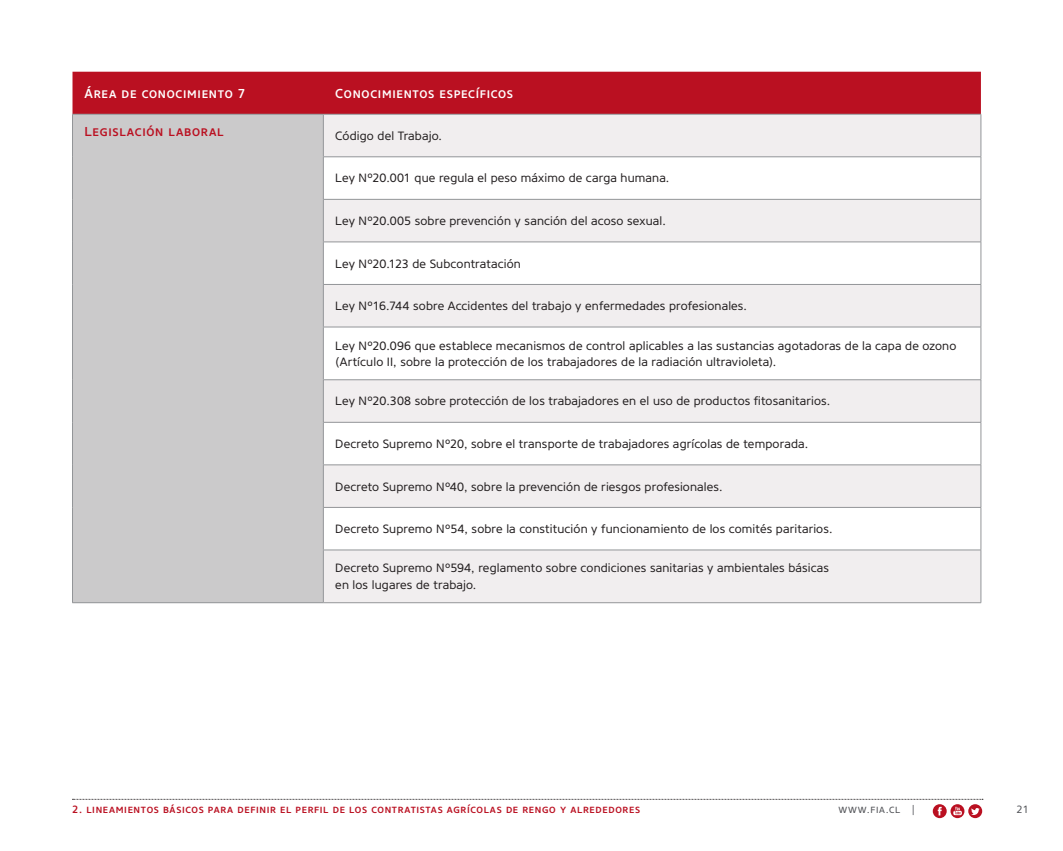
<style>
.page{position:relative;width:1063px;height:851px;background:#fff}
.page>*{position:absolute;margin:0;border:0;box-sizing:border-box;transform-origin:0 0}
.t1{font:500 12.9px "Core Sans NRSC55";letter-spacing:.055em;color:#fff}
.t2{font:500 12.9px "Core Sans NRSC55";letter-spacing:.06em;color:#ba1021}
.t3{font:12px/16.5px "Core Sans NR45";letter-spacing:.01em;color:#231f20}
.t4{font:500 10.5px "Core Sans NRSC55";letter-spacing:.065em;color:#ba1021}
.t5{font:10.5px "Core Sans NRSC45";letter-spacing:.06em;color:#54555a}
</style>
<div class="page">
<svg style="left:73px;top:798px;width:910px;height:20px"></svg>
<div style="left:73px;top:72px;width:908px;height:42px;background:#ba1021"></div>
<div style="left:73px;top:114px;width:250px;height:488px;background:#cbcacb"></div>
<svg style="left:324px;top:115px;width:657px;height:487px;fill:#f1eeef"></svg>
<hr style="left:72px;top:114px;width:251px;height:1px;background:#939598">
<hr style="left:72px;top:114px;width:1px;height:43px;background:#939598">
<hr style="left:72px;top:157px;width:1px;height:42px;background:#939598">
<hr style="left:72px;top:199px;width:1px;height:43px;background:#939598">
<hr style="left:72px;top:242px;width:1px;height:42px;background:#939598">
<hr style="left:72px;top:284px;width:1px;height:43px;background:#939598">
<hr style="left:72px;top:327px;width:1px;height:52px;background:#939598">
<hr style="left:72px;top:380px;width:1px;height:42px;background:#939598">
<hr style="left:72px;top:422px;width:1px;height:43px;background:#939598">
<hr style="left:72px;top:465px;width:1px;height:42px;background:#939598">
<hr style="left:72px;top:507px;width:1px;height:43px;background:#939598">
<hr style="left:72px;top:550px;width:1px;height:52px;background:#939598">
<hr style="left:72px;top:602px;width:251px;height:1px;background:#939598">
<hr style="left:323px;top:114px;width:658px;height:1px;background:#939598">
<hr style="left:323px;top:114px;width:1px;height:42px;background:#939598">
<hr style="left:981px;top:114px;width:1px;height:42px;background:#939598">
<hr style="left:323px;top:199px;width:1px;height:43px;background:#939598">
<hr style="left:981px;top:199px;width:1px;height:43px;background:#939598">
<hr style="left:323px;top:284px;width:1px;height:43px;background:#939598">
<hr style="left:981px;top:284px;width:1px;height:43px;background:#939598">
<hr style="left:323px;top:380px;width:1px;height:42px;background:#939598">
<hr style="left:981px;top:380px;width:1px;height:42px;background:#939598">
<hr style="left:323px;top:465px;width:1px;height:42px;background:#939598">
<hr style="left:981px;top:465px;width:1px;height:42px;background:#939598">
<hr style="left:323px;top:550px;width:1px;height:52px;background:#939598">
<hr style="left:981px;top:550px;width:1px;height:52px;background:#939598">
<hr style="left:323px;top:602px;width:658px;height:1px;background:#939598">
<hr style="left:323px;top:507px;width:658px;height:1px;background:#939598">
<hr style="left:323px;top:507px;width:1px;height:42px;background:#939598">
<hr style="left:981px;top:507px;width:1px;height:42px;background:#939598">
<hr style="left:323px;top:549px;width:658px;height:1px;background:#939598">
<hr style="left:323px;top:422px;width:658px;height:1px;background:#939598">
<hr style="left:323px;top:422px;width:1px;height:42px;background:#939598">
<hr style="left:981px;top:422px;width:1px;height:42px;background:#939598">
<hr style="left:323px;top:464px;width:658px;height:1px;background:#939598">
<hr style="left:323px;top:327px;width:658px;height:1px;background:#939598">
<hr style="left:323px;top:327px;width:1px;height:52px;background:#939598">
<hr style="left:981px;top:327px;width:1px;height:52px;background:#939598">
<hr style="left:323px;top:379px;width:658px;height:1px;background:#939598">
<hr style="left:323px;top:241px;width:658px;height:1px;background:#939598">
<hr style="left:323px;top:242px;width:1px;height:42px;background:#939598">
<hr style="left:981px;top:242px;width:1px;height:42px;background:#939598">
<hr style="left:323px;top:284px;width:658px;height:1px;background:#939598">
<hr style="left:323px;top:156px;width:658px;height:1px;background:#939598">
<hr style="left:323px;top:157px;width:1px;height:42px;background:#939598">
<hr style="left:981px;top:157px;width:1px;height:42px;background:#939598">
<hr style="left:323px;top:199px;width:658px;height:1px;background:#939598">
<p class="t1" style="left:84px;top:85px;width:163px">Área de conocimiento 7</p>
<p class="t1" style="left:335px;top:85px;width:179px">Conocimientos específicos</p>
<p class="t2" style="left:84px;top:123px;width:141px">Legislación laboral</p>
<p class="t3" style="left:335px;top:127px;width:108px">Código del Trabajo.</p>
<p class="t3" style="left:335px;top:170px;width:336px">Ley Nº20.001 que regula el peso máximo de carga humana.</p>
<p class="t3" style="left:335px;top:212px;width:332px">Ley Nº20.005 sobre prevención y sanción del acoso sexual.</p>
<p class="t3" style="left:335px;top:255px;width:187px">Ley Nº20.123 de Subcontratación</p>
<p class="t3" style="left:335px;top:297px;width:413px">Ley Nº16.744 sobre Accidentes del trabajo y enfermedades profesionales.</p>
<p class="t3" style="left:335px;top:337px;width:623px">Ley Nº20.096 que establece mecanismos de control aplicables a las sustancias agotadoras de la capa de ozono (Artículo II, sobre la protección de los trabajadores de la radiación ultravioleta).</p>
<p class="t3" style="left:335px;top:393px;width:497px">Ley Nº20.308 sobre protección de los trabajadores en el uso de productos fitosanitarios.</p>
<p class="t3" style="left:335px;top:435px;width:474px">Decreto Supremo Nº20, sobre el transporte de trabajadores agrícolas de temporada.</p>
<p class="t3" style="left:335px;top:478px;width:389px">Decreto Supremo Nº40, sobre la prevención de riesgos profesionales.</p>
<p class="t3" style="left:335px;top:520px;width:499px">Decreto Supremo Nº54, sobre la constitución y funcionamiento de los comités paritarios.</p>
<p class="t3" style="left:335px;top:560px;width:495px">Decreto Supremo Nº594, reglamento sobre condiciones sanitarias y ambientales básicas en los lugares de trabajo.</p>
<p class="t4" style="left:72px;top:802px;width:569px">2. lineamientos básicos para definir el perfil de los contratistas agrícolas de rengo y alrededores</p>
<p class="t5" style="left:839px;top:802px;width:78px">WWW.FIA.CL |</p>
<p class="t5" style="left:1016px;top:802px;width:14px">21</p>
</div>
